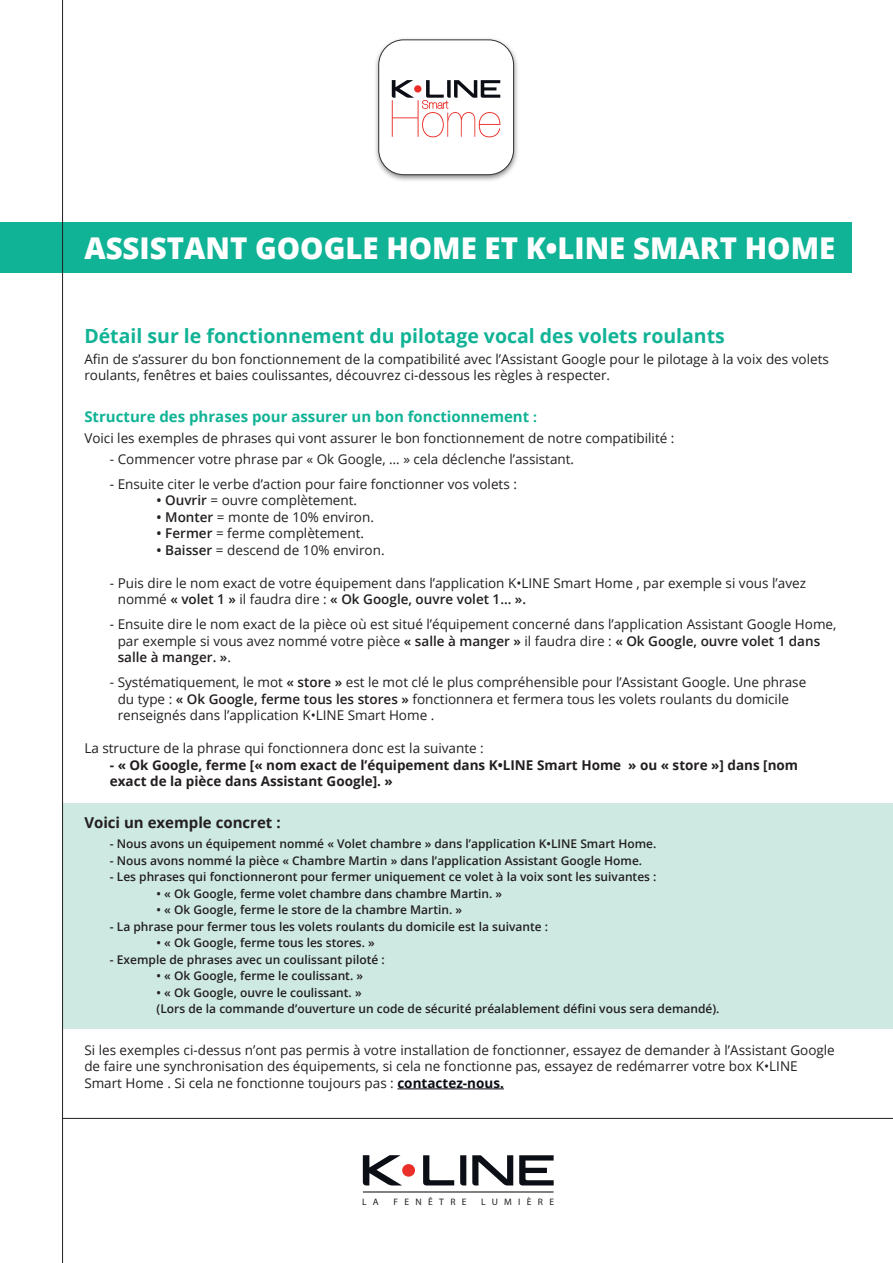
<style>
.page{position:relative;width:893px;height:1263px;background:#fff}
.page>*{position:absolute;margin:0;border:0;box-sizing:border-box;transform-origin:0 0}
.t1{font:800 30px "Open Sans";color:#fff}
.t2{font:700 19.5px "Open Sans";color:#11b396}
.t3{font:700 15px "Open Sans";color:#11b396}
.t4{font:700 15px "Open Sans";color:#231f20}
.t5{font:13.5px/16.5px "Open Sans";color:#231f20}
.t6{font:700 13.5px/16.5px "Open Sans";color:#231f20}
.t7{font:600 12px/16.5px "Open Sans";color:#231f20}
.t8{font:9.45px "Myriad Pro";letter-spacing:.66em;color:#231f20}
.s1{font-size:13.5px}
.s2{font-weight:600}
.s3{font-weight:700;color:#0b0e15}
</style>
<div class="page">
<div style="left:62px;top:804px;width:831px;height:225px;background:#cde9e1"></div>
<div style="left:0;top:222px;width:852px;height:50px;background:#11b396"></div>
<hr style="left:397px;top:1088px;width:107px;height:1px;background:#0b0e15">
<img style="left:375px;top:38px;width:143px;height:143px">
<div style="left:379px;top:40px;width:135px;height:135px;background:#fff;border-radius:25px"></div>
<div style="left:379px;top:40px;width:135px;height:135px;border:1px solid #303437;border-radius:25px"></div>
<svg style="left:392px;top:80px;width:109px;height:57px"></svg>
<svg style="left:362px;top:1155px;width:192px;height:37px"></svg>
<hr style="left:363px;top:1192px;width:191px;height:1px;background:#000">
<hr style="left:62px;top:0;width:1px;height:1263px;background:#231f20">
<hr style="left:62px;top:1118px;width:831px;height:1px;background:#231f20">
<h1 class="t1" style="left:84px;top:226px;width:752px">ASSISTANT GOOGLE HOME ET K•LINE SMART HOME</h1>
<h2 class="t2" style="left:84px;top:322px;width:642px">Détail sur le fonctionnement du pilotage vocal des volets roulants</h2>
<p class="t5" style="left:84px;top:350px;width:746px">Afin de s’assurer du bon fonctionnement de la compatibilité avec l’Assistant Google pour le pilotage à la voix des volets roulants, fenêtres et baies coulissantes, découvrez ci-dessous les règles à respecter.</p>
<p class="t3" style="left:84px;top:406px;width:454px">Structure des phrases pour assurer un bon fonctionnement <span class="s1">:</span></p>
<p class="t5" style="left:84px;top:429px;width:592px">Voici les exemples de phrases qui vont assurer le bon fonctionnement de notre compatibilité :</p>
<p class="t5" style="left:110px;top:450px;width:466px">- Commencer votre phrase par « Ok Google, … » cela déclenche l’assistant.</p>
<p class="t5" style="left:110px;top:475px;width:409px">- Ensuite citer le verbe d’action pour faire fonctionner vos volets :</p>
<p class="t5" style="left:157px;top:491px;width:202px"><span class="s2">• Ouvrir</span> = ouvre complètement.</p>
<p class="t5" style="left:157px;top:508px;width:219px"><span class="s2">• Monter</span> = monte de 10% environ.</p>
<p class="t5" style="left:157px;top:524px;width:209px"><span class="s2">• Fermer</span> = ferme complètement.</p>
<p class="t5" style="left:157px;top:541px;width:229px"><span class="s2">• Baisser</span> = descend de 10% environ.</p>
<p class="t5" style="left:118px;top:574px;width:690px;text-indent:-8px">- Puis dire le nom exact de votre équipement dans l’application K•LINE Smart Home , par exemple si vous l’avez nommé <span class="s2">« volet 1 »</span> il faudra dire : <span class="s2">« Ok Google, ouvre volet 1… ».</span></p>
<p class="t5" style="left:118px;top:615px;width:720px;text-indent:-8px">- Ensuite dire le nom exact de la pièce où est situé l’équipement concerné dans l’application Assistant Google Home, par exemple si vous avez nommé votre pièce <span class="s2">« salle à manger »</span> il faudra dire : <span class="s2">« Ok Google, ouvre volet 1 dans salle à manger. »</span>.</p>
<p class="t5" style="left:118px;top:673px;width:690px;text-indent:-8px">- Systématiquement, le mot <span class="s2">« store »</span> est le mot clé le plus compréhensible pour l’Assistant Google. Une phrase du type : <span class="s2">« Ok Google, ferme tous les stores »</span> fonctionnera et fermera tous les volets roulants du domicile renseignés dans l’application K•LINE Smart Home .</p>
<p class="t5" style="left:84px;top:739px;width:401px">La structure de la phrase qui fonctionnera donc est la suivante :</p>
<p class="t6" style="left:110px;top:756px;width:690px">- « Ok Google, ferme [« nom exact de l’équipement dans K•LINE Smart Home » ou « store »] dans [nom exact de la pièce dans Assistant Google]. »</p>
<p class="t4" style="left:84px;top:811px;width:198px">Voici un exemple concret :</p>
<p class="t7" style="left:110px;top:835px;width:548px">- Nous avons un équipement nommé « Volet chambre » dans l’application K•LINE Smart Home.</p>
<p class="t7" style="left:110px;top:852px;width:534px">- Nous avons nommé la pièce « Chambre Martin » dans l’application Assistant Google Home.</p>
<p class="t7" style="left:110px;top:868px;width:548px">- Les phrases qui fonctionneront pour fermer uniquement ce volet à la voix sont les suivantes :</p>
<p class="t7" style="left:157px;top:885px;width:347px">• « Ok Google, ferme volet chambre dans chambre Martin. »</p>
<p class="t7" style="left:157px;top:901px;width:307px">• « Ok Google, ferme le store de la chambre Martin. »</p>
<p class="t7" style="left:110px;top:918px;width:440px">- La phrase pour fermer tous les volets roulants du domicile est la suivante :</p>
<p class="t7" style="left:157px;top:934px;width:220px">• « Ok Google, ferme tous les stores. »</p>
<p class="t7" style="left:110px;top:951px;width:276px">- Exemple de phrases avec un coulissant piloté :</p>
<p class="t7" style="left:157px;top:967px;width:208px">• « Ok Google, ferme le coulissant. »</p>
<p class="t7" style="left:157px;top:984px;width:564px">• « Ok Google, ouvre le coulissant. »<br>(Lors de la commande d’ouverture un code de sécurité préalablement défini vous sera demandé).</p>
<p class="t5" style="left:84px;top:1041px;width:752px">Si les exemples ci-dessus n’ont pas permis à votre installation de fonctionner, essayez de demander à l’Assistant Google de faire une synchronisation des équipements, si cela ne fonctionne pas, essayez de redémarrer votre box K•LINE<br>Smart Home . Si cela ne fonctionne toujours pas : <span class="s3">contactez-nous.</span></p>
<p class="t8" style="left:362px;top:1196px;width:18px">L A</p>
<p class="t8" style="left:393px;top:1196px;width:75px">FENÊTRE</p>
<p class="t8" style="left:481px;top:1196px;width:74px">LUMIÈRE</p>
</div>
